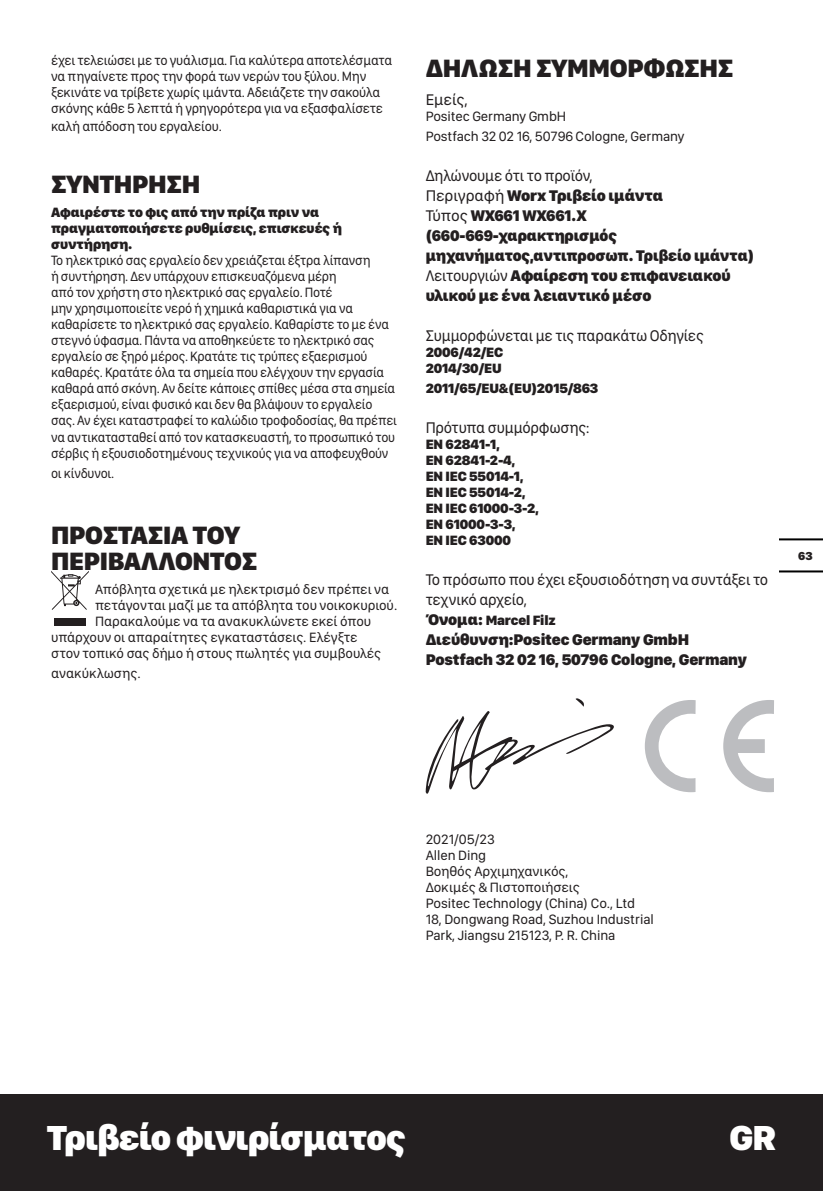
<style>
.page{position:relative;width:823px;height:1191px;background:#fff}
.page>*{position:absolute;margin:0;border:0;box-sizing:border-box;transform-origin:0 0}
.t1{font:900 36px "SF Compact Display";letter-spacing:-.025em;color:#fff}
.t2{font:900 26px/26px "SF Compact Display";letter-spacing:-.01em;color:#231f20}
.t3{font:900 16px/20px "SF Compact Display";letter-spacing:-.01em;color:#231f20}
.t4{font:16px/20px "SF Compact Display";letter-spacing:-.02em;color:#231f20;scale:.96 1}
.t5{font:16px "SF Compact Display";letter-spacing:-.02em;color:#231f20}
.内文{font:14px/16px "SF Compact Display";letter-spacing:-.02em;color:#231f20;scale:.93 1}
.内文-2{font:14px "SF Compact Display";letter-spacing:-.02em;color:#231f20}
.内文粗{font:900 14px/16px "SF Compact Display";letter-spacing:-.01em;color:#231f20}
.内文-3{font:14px/16px "SF Compact Display";letter-spacing:-.02em;color:#231f20;scale:.95 1}
.t6{font:900 12px "SF Compact Display";color:#231f20}
.s1{font-weight:400}
.s2{font-size:16px}
</style>
<div class="page">
<div style="left:0;top:1094px;width:822px;height:97px;background:#231f20"></div>
<hr style="left:779px;top:570px;width:43px;height:2px;background:#000">
<hr style="left:779px;top:538px;width:43px;height:2px;background:#000">
<svg style="left:51px;top:571px;width:38px;height:39px"></svg>
<div style="left:54px;top:617px;width:32px;height:8px;background:#231f20"></div>
<svg style="left:425px;top:698px;width:189px;height:96px"></svg>
<svg style="left:644px;top:700px;width:51px;height:92px"></svg>
<svg style="left:723px;top:700px;width:50px;height:92px"></svg>
<p class="内文-3" style="left:51px;top:52px;width:360px">έχει τελειώσει με το γυάλισμα. Για καλύτερα αποτελέσματα να πηγαίνετε προς την φορά των νερών του ξύλου. Μην ξεκινάτε να τρίβετε χωρίς ιμάντα. Αδειάζετε την σακούλα σκόνης κάθε 5 λεπτά ή γρηγορότερα για να εξασφαλίσετε</p>
<p class="内文-3" style="left:51px;top:118px;width:181px">καλή απόδοση του εργαλείου.</p>
<p class="t2" style="left:51px;top:170px;width:151px">ΣΥΝΤΗΡΗΣΗ</p>
<p class="内文粗" style="left:51px;top:204px;width:292px">Αφαιρέστε το φις από την πρίζα πριν να πραγματοποιήσετε ρυθμίσεις, επισκευές ή συντήρηση.</p>
<p class="内文" style="left:51px;top:252px;width:373px">Το ηλεκτρικό σας εργαλείο δεν χρειάζεται έξτρα λίπανση<br>ή συντήρηση. Δεν υπάρχουν επισκευαζόμενα μέρη<br>από τον χρήστη στο ηλεκτρικό σας εργαλείο. Ποτέ<br>μην χρησιμοποιείτε νερό ή χημικά καθαριστικά για να καθαρίσετε το ηλεκτρικό σας εργαλείο. Καθαρίστε το με ένα στεγνό ύφασμα. Πάντα να αποθηκεύετε το ηλεκτρικό σας εργαλείο σε ξηρό μέρος. Κρατάτε τις τρύπες εξαερισμού καθαρές. Κρατάτε όλα τα σημεία που ελέγχουν την εργασία καθαρά από σκόνη. Αν δείτε κάποιες σπίθες μέσα στα σημεία εξαερισμού, είναι φυσικό και δεν θα βλάψουν το εργαλείο σας. Αν έχει καταστραφεί το καλώδιο τροφοδοσίας, θα πρέπει να αντικατασταθεί από τον κατασκευαστή, το προσωπικό του σέρβις ή εξουσιοδοτημένους τεχνικούς για να αποφευχθούν</p>
<p class="内文" style="left:51px;top:464px;width:69px">οι κίνδυνοι.</p>
<p class="t2" style="left:51px;top:520px;width:208px">ΠΡΟΣΤΑΣΙΑ ΤΟΥ<br>ΠΕΡΙΒΑΛΛΟΝΤΟΣ</p>
<p class="内文-2" style="left:95px;top:579px;width:295px">Απόβλητα σχετικά με ηλεκτρισμό δεν πρέπει να</p>
<p class="内文-2" style="left:95px;top:595px;width:303px">πετάγονται μαζί με τα απόβλητα του νοικοκυριού.</p>
<p class="内文-2" style="left:95px;top:611px;width:277px">Παρακαλούμε να τα ανακυκλώνετε εκεί όπου</p>
<p class="内文-2" style="left:51px;top:627px;width:308px">υπάρχουν οι απαραίτητες εγκαταστάσεις. Ελέγξτε</p>
<p class="内文-2" style="left:51px;top:643px;width:331px">στον τοπικό σας δήμο ή στους πωλητές για συμβουλές</p>
<p class="内文-2" style="left:51px;top:663px;width:91px">ανακύκλωσης.</p>
<p class="t2" style="left:425px;top:54px;width:309px">ΔΗΛΩΣΗ ΣΥΜΜΟΡΦΩΣΗΣ</p>
<p class="t5" style="left:425px;top:89px;width:44px">Εμείς,</p>
<p class="内文-2" style="left:425px;top:107px;width:142px">Positec Germany GmbH</p>
<p class="内文-2" style="left:425px;top:127px;width:260px">Postfach 32 02 16, 50796 Cologne, Germany</p>
<p class="t4" style="left:425px;top:165px;width:175px">Δηλώνουμε ότι το προϊόν,</p>
<p class="t3" style="left:425px;top:185px;width:239px"><span class="s1">Περιγραφή</span> Worx Τριβείο ιμάντα</p>
<p class="t3" style="left:425px;top:205px;width:330px"><span class="s1">Τύπος</span> WX661 WX661.X (660-669-χαρακτηρισμός μηχανήματος,αντιπροσωπ. Τριβείο ιμάντα)</p>
<p class="t3" style="left:425px;top:265px;width:306px"><span class="s1">Λειτουργιών</span> Αφαίρεση του επιφανειακού υλικού με ένα λειαντικό μέσο</p>
<p class="t4" style="left:425px;top:325px;width:291px">Συμμορφώνεται με τις παρακάτω Οδηγίες</p>
<p class="内文粗" style="left:425px;top:343px;width:79px">2006/42/EC</p>
<p class="内文粗" style="left:425px;top:359px;width:77px">2014/30/EU</p>
<p class="内文粗" style="left:425px;top:379px;width:174px">2011/65/EU&amp;(EU)2015/863</p>
<p class="t4" style="left:425px;top:417px;width:172px">Πρότυπα συμμόρφωσης:</p>
<p class="内文粗" style="left:425px;top:435px;width:75px">EN 62841-1,</p>
<p class="内文粗" style="left:425px;top:451px;width:91px">EN 62841-2-4,</p>
<p class="内文粗" style="left:425px;top:467px;width:99px">EN IEC 55014-1,</p>
<p class="内文粗" style="left:425px;top:483px;width:101px">EN IEC 55014-2,</p>
<p class="内文粗" style="left:425px;top:499px;width:114px">EN IEC 61000-3-2,</p>
<p class="内文粗" style="left:425px;top:515px;width:91px">EN 61000-3-3,</p>
<p class="内文粗" style="left:425px;top:531px;width:87px">EN IEC 63000</p>
<p class="t4" style="left:425px;top:569px;width:358px">Το πρόσωπο που έχει εξουσιοδότηση να συντάξει το τεχνικό αρχείο,</p>
<p class="内文粗" style="left:425px;top:611px;width:131px"><span class="s2">Όνομα:</span> Marcel Filz</p>
<p class="t3" style="left:425px;top:629px;width:265px">Διεύθυνση:Positec Germany GmbH</p>
<p class="t3" style="left:425px;top:649px;width:322px">Postfach 32 02 16, 50796 Cologne, Germany</p>
<p class="t6" style="left:797px;top:548px;width:16px">63</p>
<p class="内文-2" style="left:425px;top:830px;width:71px">2021/05/23</p>
<p class="内文-2" style="left:425px;top:846px;width:62px">Allen Ding</p>
<p class="内文-2" style="left:425px;top:862px;width:144px">Βοηθός Αρχιμηχανικός,</p>
<p class="内文-2" style="left:425px;top:878px;width:156px">Δοκιμές &amp; Πιστοποιήσεις</p>
<p class="内文-2" style="left:425px;top:894px;width:211px">Positec Technology (China) Co., Ltd</p>
<p class="内文-2" style="left:425px;top:910px;width:229px">18, Dongwang Road, Suzhou Industrial</p>
<p class="内文-2" style="left:425px;top:926px;width:191px">Park, Jiangsu 215123, P. R. China</p>
<h1 class="t1" style="left:47px;top:1111px;width:360px">Τριβείο φινιρίσματος</h1>
<h1 class="t1" style="left:729px;top:1111px;width:48px">GR</h1>
</div>
